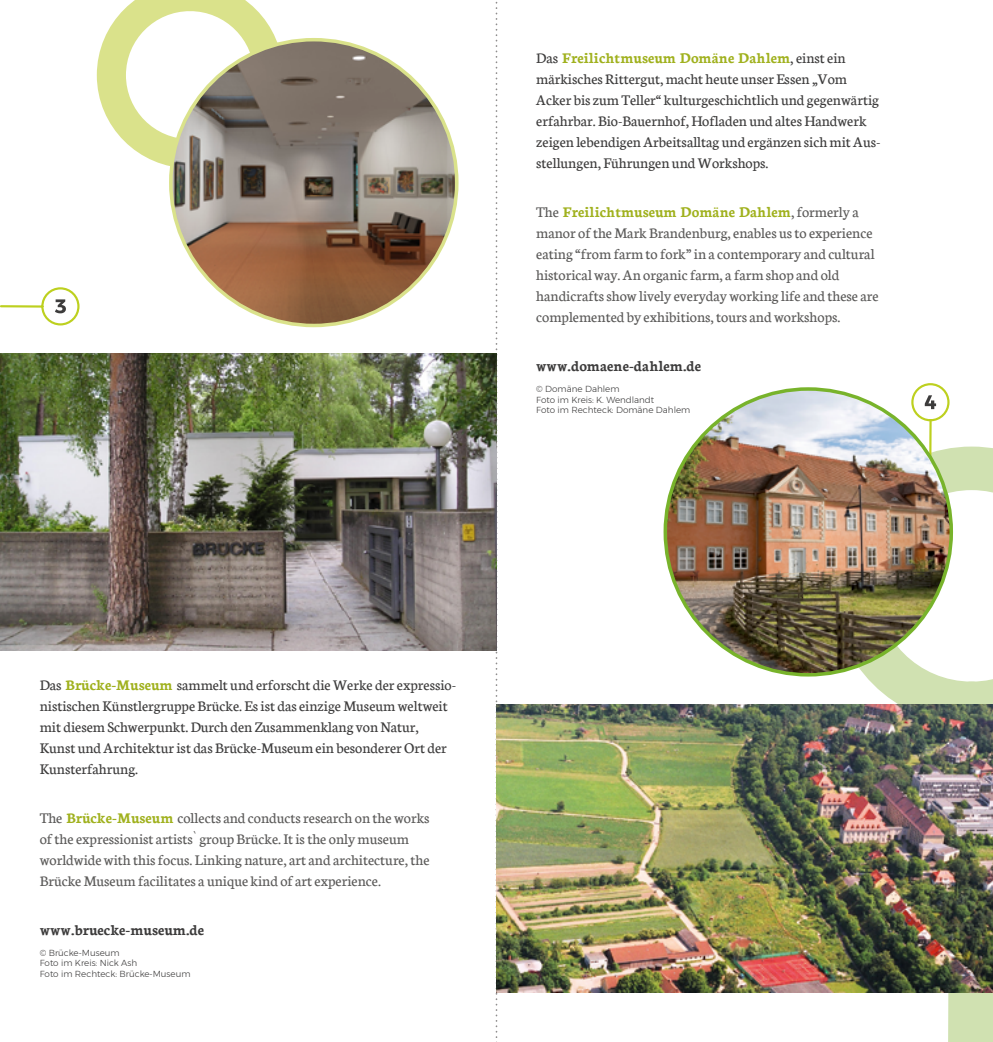
<style>
.page{position:relative;width:993px;height:1042px;background:#fff}
.page>*{position:absolute;margin:0;border:0;box-sizing:border-box;transform-origin:0 0}
.t1{font:15.75px/21px "Neuton";color:#3d3c3c}
.t2{font:15.75px/21px "Neuton";color:#5b5a59}
.t3{font:700 15.75px "Neuton";color:#3d3c3c}
.t4{font:300 8.75px/10.5px "Montserrat";color:#3d3c3c}
.s1{font-weight:700;color:#a0b11e}
</style>
<div class="page">
<svg style="left:495px;top:1px;width:2px;height:1041px"></svg>
<svg style="left:947px;top:992px;width:15px;height:50px"></svg>
<svg style="left:831px;top:446px;width:161px;height:258px"></svg>
<hr style="left:928px;top:420px;width:3px;height:41px;background:#bdd01f">
<svg style="left:911px;top:383px;width:38px;height:38px"></svg>
<svg style="left:924px;top:395px;width:11px;height:14px"></svg>
<hr style="left:1px;top:305px;width:41px;height:3px;background:#bdd01f">
<svg style="left:41px;top:287px;width:38px;height:38px"></svg>
<svg style="left:55px;top:299px;width:11px;height:14px"></svg>
<img style="left:665px;top:389px;width:285px;height:286px;border-radius:143px">
<div style="left:962px;top:960px;width:30px;height:82px;background:#d0e1b1"></div>
<svg style="left:97px;top:0;width:185px;height:166px"></svg>
<img style="left:171px;top:40px;width:285px;height:285px;border-radius:143px">
<img style="left:0;top:354px;width:496px;height:296px">
<img style="left:496px;top:704px;width:496px;height:288px">
<p class="t1" style="left:536px;top:48px;width:346px">Das <span class="s1">Freilichtmuseum Domäne Dahlem</span>, einst ein märkisches Rittergut, macht heute unser Essen „Vom Acker bis zum Teller“ kulturgeschichtlich und gegenwärtig erfahrbar. Bio-Bauernhof, Hofladen und altes Handwerk zeigen lebendigen Arbeitsalltag und ergänzen sich mit Aus&shy;stellungen, Führungen und Workshops.</p>
<p class="t2" style="left:536px;top:202px;width:344px">The <span class="s1">Freilichtmuseum Domäne Dahlem</span>, formerly a manor of the Mark Brandenburg, enables us to experience eating “from farm to fork” in a contemporary and cultural historical way. An organic farm, a farm shop and old handicrafts show lively everyday working life and these are complemented by exhibitions, tours and workshops.</p>
<p class="t3" style="left:536px;top:357px;width:166px">www.domaene-dahlem.de</p>
<p class="t4" style="left:536px;top:384px;width:156px">© Domäne Dahlem<br>Foto im Kreis: K. Wendlandt<br>Foto im Rechteck: Domäne Dahlem</p>
<p class="t1" style="left:40px;top:674px;width:418px">Das <span class="s1">Brücke-Museum</span> sammelt und erforscht die Werke der expressio&shy;nistischen Künstlergruppe Brücke. Es ist das einzige Museum weltweit mit diesem Schwerpunkt. Durch den Zusammenklang von Natur, Kunst und Architektur ist das Brücke-Museum ein besonderer Ort der Kunsterfahrung.</p>
<p class="t2" style="left:40px;top:807px;width:391px">The <span class="s1">Brücke-Museum</span> collects and conducts research on the works of the expressionist artists` group Brücke. It is the only museum worldwide with this focus. Linking nature, art and architecture, the Brücke Museum facilitates a unique kind of art experience.</p>
<p class="t3" style="left:40px;top:921px;width:166px">www.bruecke-museum.de</p>
<p class="t4" style="left:40px;top:947px;width:152px">© Brücke-Museum<br>Foto im Kreis: Nick Ash<br>Foto im Rechteck: Brücke-Museum</p>
</div>
